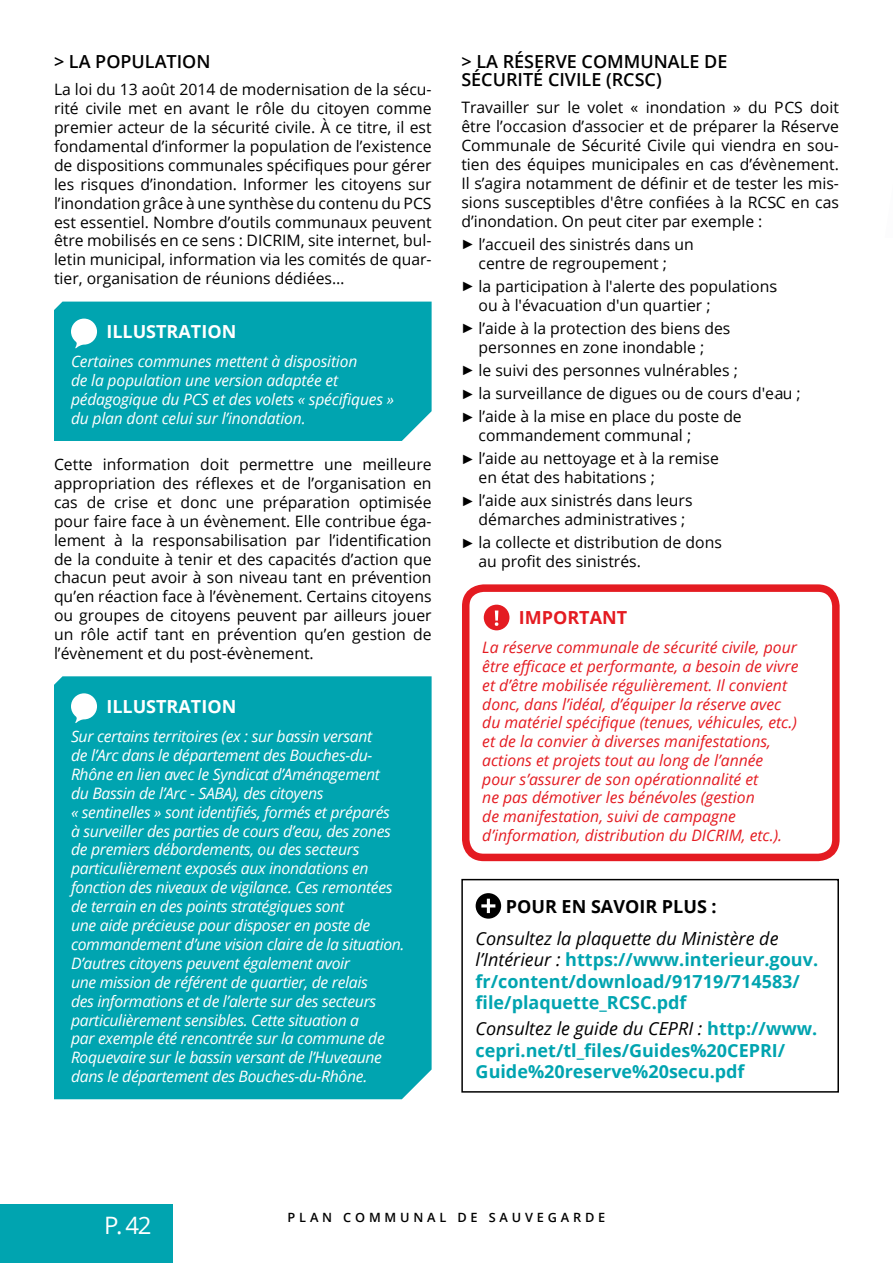
<style>
.page{position:relative;width:893px;height:1263px;background:#fff}
.page>*{position:absolute;margin:0;border:0;box-sizing:border-box;transform-origin:0 0}
.t1{font:24px "Open Sans";color:#fff}
.t2{font:700 18px/21.6px "Open Sans";color:#00a4b0}
.t3{font:600 18px/18px "Open Sans";color:#000}
.t4{font:700 18px "Open Sans";color:#fff}
.t5{font:700 18px "Open Sans";color:#000}
.t6{font:700 18px "Open Sans";color:#e41b21}
.t7{font:15.75px/18.9px "Open Sans";color:#000}
.t8{font:italic 15.75px/18.9px "Open Sans";letter-spacing:-.02em;color:#fff}
.t9{font:italic 15.75px/18.8px "Open Sans";color:#e41b21}
.t10{font:600 12.75px "Open Sans";letter-spacing:.3em;color:#000}
.s1{font-family:"FF Dingbests";font-size:19.5px}
.s2{font-weight:400;font-style:italic;color:#000}
</style>
<div class="page">
<svg style="left:484px;top:605px;width:25px;height:25px"></svg>
<div style="left:462px;top:584px;width:378px;height:277px;border:8px solid #e41b21;border-radius:18px"></div>
<svg style="left:476px;top:893px;width:25px;height:26px"></svg>
<div style="left:461px;top:879px;width:378px;height:213px;border:2px solid #000"></div>
<div style="left:54px;top:676px;width:378px;height:423px;background:#00a4b0"></div>
<svg style="left:71px;top:693px;width:26px;height:31px"></svg>
<div style="left:54px;top:302px;width:378px;height:139px;background:#00a4b0"></div>
<svg style="left:71px;top:319px;width:26px;height:30px"></svg>
<div style="left:0;top:1204px;width:173px;height:59px;background:#00a4b0"></div>
<p class="t3" style="left:54px;top:52px;width:158px">&gt; LA POPULATION</p>
<p class="t7" style="left:54px;top:80px;width:379px;text-align:justify">La loi du 13 août 2014 de modernisation de la sécu&shy;rité civile met en avant le rôle du citoyen comme premier acteur de la sécurité civile. À ce titre, il est fondamental d’informer la population de l’existence de dispositions communales spécifiques pour gérer les risques d’inondation. Informer les citoyens sur l’inondation grâce à une synthèse du contenu du PCS est essentiel. Nombre d’outils communaux peuvent être mobilisés en ce sens : DICRIM, site internet, bul&shy;letin municipal, information via les comités de quar&shy;tier, organisation de réunions dédiées…</p>
<p class="t4" style="left:106px;top:319px;width:131px">ILLUSTRATION</p>
<p class="t8" style="left:71px;top:352px;width:325px">Certaines communes mettent à disposition<br>de la population une version adaptée et pédagogique du PCS et des volets « spécifiques » du plan dont celui sur l’inondation.</p>
<p class="t7" style="left:54px;top:454px;width:379px;text-align:justify">Cette information doit permettre une meilleure appropriation des réflexes et de l’organisation en cas de crise et donc une préparation optimisée pour faire face à un évènement. Elle contribue éga&shy;lement à la responsabilisation par l’identification de la conduite à tenir et des capacités d’action que chacun peut avoir à son niveau tant en prévention qu’en réaction face à l’évènement. Certains citoyens ou groupes de citoyens peuvent par ailleurs jouer un rôle actif tant en prévention qu’en gestion de l’évènement et du post-évènement.</p>
<p class="t4" style="left:106px;top:693px;width:131px">ILLUSTRATION</p>
<p class="t8" style="left:71px;top:726px;width:335px">Sur certains territoires (ex : sur bassin versant<br>de l’Arc dans le département des Bouches-du-Rhône en lien avec le Syndicat d’Aménagement<br>du Bassin de l’Arc - SABA), des citoyens<br>« sentinelles » sont identifiés, formés et préparés<br>à surveiller des parties de cours d’eau, des zones de premiers débordements, ou des secteurs particulièrement exposés aux inondations en fonction des niveaux de vigilance. Ces remontées de terrain en des points stratégiques sont<br>une aide précieuse pour disposer en poste de commandement d’une vision claire de la situation.<br>D’autres citoyens peuvent également avoir<br>une mission de référent de quartier, de relais<br>des informations et de l’alerte sur des secteurs particulièrement sensibles. Cette situation a<br>par exemple été rencontrée sur la commune de Roquevaire sur le bassin versant de l’Huveaune dans le département des Bouches-du-Rhône.</p>
<p class="t3" style="left:461px;top:52px;width:268px">&gt; LA RÉSERVE COMMUNALE DE<br>SÉCURITÉ CIVILE (RCSC)</p>
<p class="t7" style="left:461px;top:98px;width:379px;text-align:justify">Travailler sur le volet « inondation » du PCS doit être l’occasion d’associer et de préparer la Réserve Communale de Sécurité Civile qui viendra en sou&shy;tien des équipes municipales en cas d’évènement.<br>Il s’agira notamment de définir et de tester les mis&shy;sions susceptibles d'être confiées à la RCSC en cas d’inondation. On peut citer par exemple :</p>
<p class="t7" style="left:478px;top:234px;width:217px;text-indent:-17px"><span class="s1">&gt;</span> l’accueil des sinistrés dans un centre de regroupement ;</p>
<p class="t7" style="left:478px;top:276px;width:300px;text-indent:-17px"><span class="s1">&gt;</span> la participation à l'alerte des populations ou à l'évacuation d'un quartier ;</p>
<p class="t7" style="left:461px;top:318px;width:271px;text-align:center"><span class="s1">&gt;</span> l’aide à la protection des biens des personnes en zone inondable ;</p>
<p class="t7" style="left:461px;top:358px;width:341px;line-height:23.1px"><span class="s1">&gt;</span> le suivi des personnes vulnérables ;<br><span class="s1">&gt;</span> la surveillance de digues ou de cours d'eau ; <span class="s1">&gt;</span> l’aide à la mise en place du poste de</p>
<p class="t7" style="left:461px;top:423px;width:259px;line-height:23.1px;text-indent:17px">commandement communal ;<br><span class="s1">&gt;</span> l’aide au nettoyage et à la remise</p>
<p class="t7" style="left:461px;top:465px;width:233px;line-height:23.1px;text-indent:17px">en état des habitations ;<br><span class="s1">&gt;</span> l’aide aux sinistrés dans leurs</p>
<p class="t7" style="left:461px;top:508px;width:262px;line-height:23.1px;text-indent:17px">démarches administratives ;<br><span class="s1">&gt;</span> la collecte et distribution de dons</p>
<p class="t7" style="left:478px;top:552px;width:164px">au profit des sinistrés.</p>
<p class="t6" style="left:519px;top:605px;width:110px">IMPORTANT</p>
<p class="t9" style="left:482px;top:638px;width:318px">La réserve communale de sécurité civile, pour être efficace et performante, a besoin de vivre et d’être mobilisée régulièrement. Il convient donc, dans l’idéal, d’équiper la réserve avec du matériel spécifique (tenues, véhicules, etc.) et de la convier à diverses manifestations, actions et projets tout au long de l’année pour s’assurer de son opérationnalité et<br>ne pas démotiver les bénévoles (gestion<br>de manifestation, suivi de campagne d’information, distribution du DICRIM, etc.).</p>
<p class="t5" style="left:506px;top:893px;width:212px">POUR EN SAVOIR PLUS :</p>
<p class="t2" style="left:476px;top:927px;width:344px"><span class="s2">Consultez la plaquette du Ministère de l’Intérieur :</span> https://www.interieur.gouv. fr/content/download/91719/714583/ file/plaquette_RCSC.pdf</p>
<p class="t2" style="left:476px;top:1017px;width:343px"><span class="s2">Consultez le guide du CEPRI :</span> http://www. cepri.net/tl_files/Guides%20CEPRI/<br>Guide%20reserve%20secu.pdf</p>
<h1 class="t1" style="left:104px;top:1208px;width:49px">P. 42</h1>
<p class="t10" style="left:288px;top:1209px;width:319px">PLAN COMMUNAL DE SAUVEGARDE</p>
</div>
